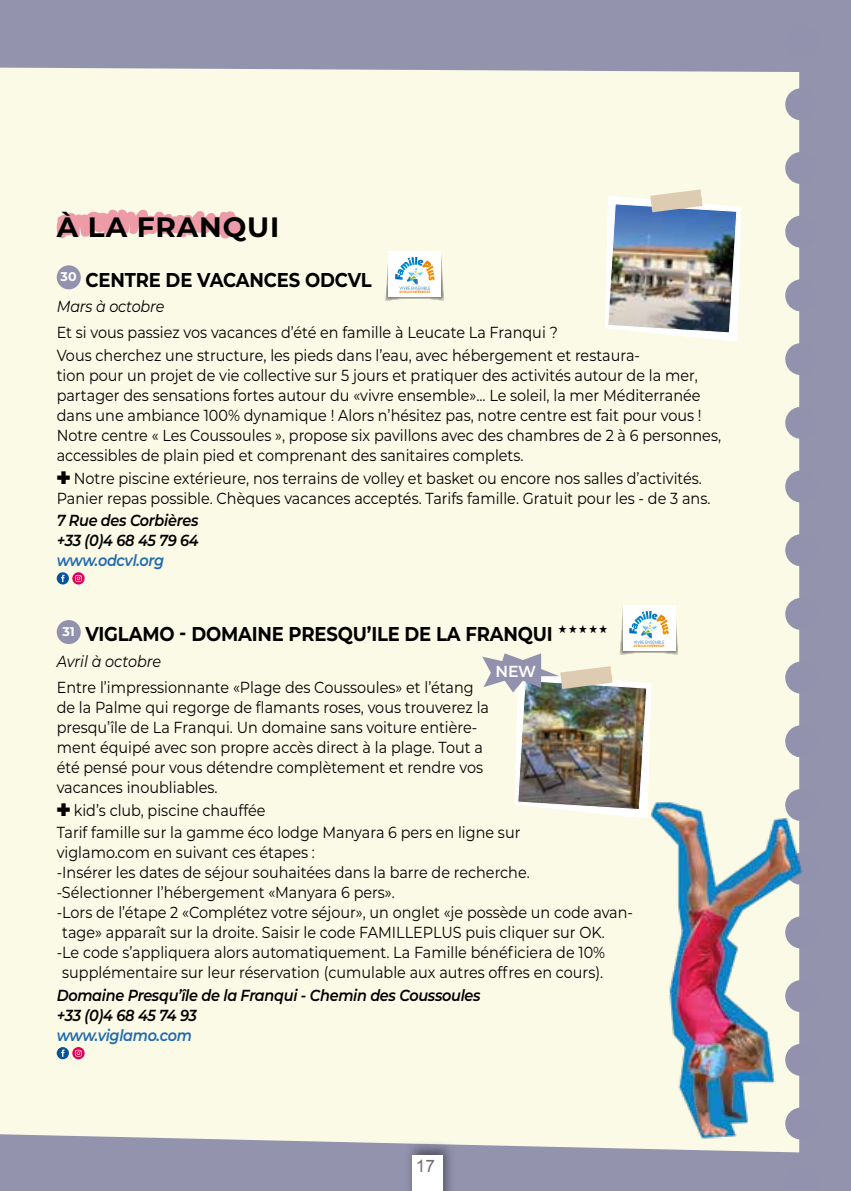
<style>
.page{position:relative;width:851px;height:1191px;background:#fff}
.page>*{position:absolute;margin:0;border:0;box-sizing:border-box;transform-origin:0 0}
.t1{font:700 28px "Montserrat";letter-spacing:.03em;color:#000}
.t2{font:700 20px "Montserrat";letter-spacing:-.01em;color:#000;scale:.9 1}
.t3{font:17.2px "Arial";color:#706f6f}
.t4{font:16px/20px "Montserrat";color:#000;scale:.9 1}
.t5{font:italic 600 16px/20px "Montserrat";letter-spacing:-.02em;color:#000;scale:.9 1}
.t6{font:italic 600 16px "Montserrat";letter-spacing:-.02em;color:#206ab1;scale:.9 1}
.t7{font:italic 16px "Montserrat";letter-spacing:-.01em;color:#000;scale:.9 1}
.t8{font:600 16px "Montserrat";color:#fff}
</style>
<div class="page">
<div style="left:0;top:0;width:850px;height:1191px;background:#9393ae"></div>
<div style="left:0;top:68px;width:799px;height:1084px;background:#fbfae6"></div>
<svg style="left:785px;top:104px;width:15px;height:1048px"></svg>
<img style="left:605px;top:189px;width:136px;height:152px">
<svg style="left:56px;top:208px;width:189px;height:32px;background:#f2bebe"></svg>
<svg style="left:384px;top:251px;width:60px;height:51px;background:#e2e7e3"></svg>
<div style="left:57px;top:265px;width:24px;height:24px;background:#9392ae;border-radius:50%"></div>
<svg style="left:57px;top:572px;width:28px;height:12px"></svg>
<div style="left:57px;top:620px;width:24px;height:24px;background:#9392ae;border-radius:50%"></div>
<svg style="left:57px;top:1047px;width:28px;height:12px"></svg>
<img style="left:595px;top:801px;width:208px;height:342px">
<div style="left:404px;top:1139px;width:52px;height:52px;background:#000;opacity:.45"></div>
<div style="left:412px;top:1155px;width:30px;height:36px;background:#fff"></div>
<img style="left:482px;top:604px;width:196px;height:214px">
<h1 class="t1" style="left:57px;top:207px;width:224px">À LA FRANQUI</h1>
<p class="t2" style="left:61px;top:265px;width:347px"><sup>30</sup> CENTRE DE VACANCES ODCVL</p>
<p class="t7" style="left:57px;top:295px;width:121px">Mars à octobre</p>
<p class="t4" style="left:57px;top:320px;width:649px;line-height:22.8px">Et si vous passiez vos vacances d’été en famille à Leucate La Franqui ?<br>Vous cherchez une structure, les pieds dans l’eau, avec hébergement et restaura-</p>
<p class="t4" style="left:57px;top:364px;width:739px">tion pour un projet de vie collective sur 5 jours et pratiquer des activités autour de la mer, partager des sensations fortes autour du «vivre ensemble»... Le soleil, la mer Méditerranée dans une ambiance 100% dynamique ! Alors n’hésitez pas, notre centre est fait pour vous !<br>Notre centre « Les Coussoules », propose six pavillons avec des chambres de 2 à 6 personnes, accessibles de plain pied et comprenant des sanitaires complets.</p>
<p class="t4" style="left:57px;top:467px;width:727px">✚ Notre piscine extérieure, nos terrains de volley et basket ou encore nos salles d’activités.<br>Panier repas possible. Chèques vacances acceptés. Tarifs famille. Gratuit pour les - de 3 ans.</p>
<p class="t5" style="left:57px;top:510px;width:159px">7 Rue des Corbières +33 (0)4 68 45 79 64</p>
<p class="t6" style="left:57px;top:549px;width:121px">www.odcvl.org</p>
<p class="t2" style="left:62px;top:620px;width:546px"><sup>31</sup> VIGLAMO - DOMAINE PRESQU’ILE DE LA FRANQUI</p>
<p class="t7" style="left:57px;top:650px;width:117px">Avril à octobre</p>
<p class="t4" style="left:57px;top:676px;width:482px">Entre l’impressionnante «Plage des Coussoules» et l’étang de la Palme qui regorge de flamants roses, vous trouverez la presqu’île de La Franqui. Un domaine sans voiture entière&shy;ment équipé avec son propre accès direct à la plage. Tout a été pensé pour vous détendre complètement et rendre vos vacances inoubliables.</p>
<p class="t4" style="left:57px;top:798px;width:516px;line-height:22.8px">✚ kid’s club, piscine chauffée<br>Tarif famille sur la gamme éco lodge Manyara 6 pers en ligne sur</p>
<p class="t4" style="left:57px;top:842px;width:288px">viglamo.com en suivant ces étapes :</p>
<p class="t4" style="left:57px;top:862px;width:527px">-Insérer les dates de séjour souhaitées dans la barre de recherche.</p>
<p class="t4" style="left:57px;top:882px;width:377px">-Sélectionner l’hébergement «Manyara 6 pers».</p>
<p class="t4" style="left:57px;top:902px;width:641px">-Lors de l’étape 2 «Complétez votre séjour», un onglet «je possède un code avan-</p>
<p class="t4" style="left:62px;top:922px;width:604px">tage» apparaît sur la droite. Saisir le code FAMILLEPLUS puis cliquer sur OK.</p>
<p class="t4" style="left:57px;top:942px;width:610px">-Le code s’appliquera alors automatiquement. La Famille bénéficiera de 10%</p>
<p class="t4" style="left:62px;top:962px;width:602px">supplémentaire sur leur réservation (cumulable aux autres offres en cours).</p>
<p class="t5" style="left:57px;top:984px;width:472px">Domaine Presqu’île de la Franqui - Chemin des Coussoules +33 (0)4 68 45 74 93</p>
<p class="t6" style="left:57px;top:1024px;width:152px">www.viglamo.com</p>
<p class="t8" style="left:495px;top:659px;width:42px">NEW</p>
<p class="t3" style="left:416px;top:1154px;width:21px">17</p>
</div>
